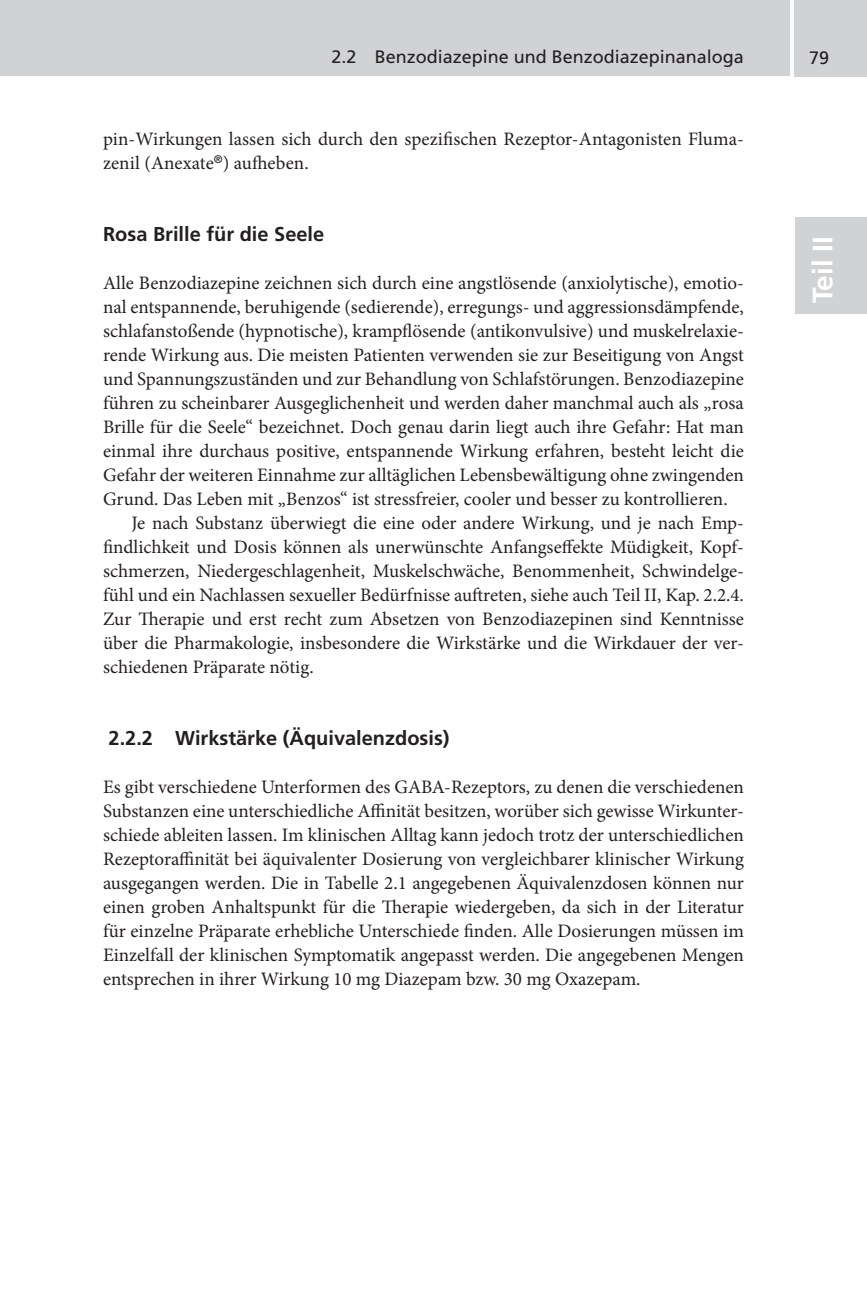
<style>
.page{position:relative;width:867px;height:1304px;background:#fff}
.page>*{position:absolute;margin:0;border:0;box-sizing:border-box;transform-origin:0 0}
.t1{font:700 28px "Frutiger LT";color:#fff}
.t2{font:700 20px "Frutiger LT";color:#231f20}
.t3{font:19px/24px "Minion Pro";color:#231f20}
.t4{font:18px "Frutiger LT";color:#231f20}
</style>
<div class="page">
<hr style="left:0;top:0;width:3px;height:75px;background:#d1d2d4">
<div style="left:1px;top:0;width:788px;height:76px;background:#d1d2d4"></div>
<div style="left:794px;top:0;width:73px;height:76px;background:#d1d2d4"></div>
<div style="left:794px;top:217px;width:73px;height:96px;background:#d1d2d4"></div>
<p class="t4" style="left:332px;top:46px;width:414px">2.2 Benzodiazepine und Benzodiazepinanaloga</p>
<p class="t4" style="left:809px;top:47px;width:11px">79</p>
<p class="t3" style="left:103px;top:127px;width:642px">pin-Wirkungen lassen sich durch den spezifischen Rezeptor-Antagonisten Fluma&shy;zenil (Anexate<sup>®</sup>) aufheben.</p>
<p class="t2" style="left:103px;top:222px;width:223px">Rosa Brille für die Seele</p>
<p class="t3" style="left:103px;top:271px;width:642px">Alle Benzodiazepine zeichnen sich durch eine angstlösende (anxiolytische), emotio-</p>
<p class="t3" style="left:103px;top:295px;width:642px">nal entspannende, beruhigende (sedierende), erregungs- und aggressionsdämpfende,</p>
<p class="t3" style="left:103px;top:319px;width:642px">schlafanstoßende (hypnotische), krampflösende (antikonvulsive) und muskelrelaxie-</p>
<p class="t3" style="left:103px;top:343px;width:642px">rende Wirkung aus. Die meisten Patienten verwenden sie zur Beseitigung von Angst</p>
<p class="t3" style="left:103px;top:367px;width:642px">und Spannungszuständen und zur Behandlung von Schlafstörungen. Benzodiazepine</p>
<p class="t3" style="left:103px;top:391px;width:642px">führen zu scheinbarer Ausgeglichenheit und werden daher manchmal auch als „rosa</p>
<p class="t3" style="left:103px;top:415px;width:642px">Brille für die Seele“ bezeichnet. Doch genau darin liegt auch ihre Gefahr: Hat man</p>
<p class="t3" style="left:103px;top:439px;width:642px">einmal ihre durchaus positive, entspannende Wirkung erfahren, besteht leicht die</p>
<p class="t3" style="left:103px;top:463px;width:642px">Gefahr der weiteren Einnahme zur alltäglichen Lebensbewältigung ohne zwingenden</p>
<p class="t3" style="left:103px;top:487px;width:626px">Grund. Das Leben mit „Benzos“ ist stressfreier, cooler und besser zu kontrollieren.</p>
<p class="t3" style="left:131px;top:511px;width:614px">Je nach Substanz überwiegt die eine oder andere Wirkung, und je nach Emp-</p>
<p class="t3" style="left:103px;top:535px;width:642px">findlichkeit und Dosis können als unerwünschte Anfangseffekte Müdigkeit, Kopf-</p>
<p class="t3" style="left:103px;top:559px;width:642px">schmerzen, Niedergeschlagenheit, Muskelschwäche, Benommenheit, Schwindelge-</p>
<p class="t3" style="left:103px;top:583px;width:642px">fühl und ein Nachlassen sexueller Bedürfnisse auftreten, siehe auch Teil II, Kap. 2.2.4.</p>
<p class="t3" style="left:103px;top:607px;width:642px">Zur Therapie und erst recht zum Absetzen von Benzodiazepinen sind Kenntnisse</p>
<p class="t3" style="left:103px;top:631px;width:642px">über die Pharmakologie, insbesondere die Wirkstärke und die Wirkdauer der ver-</p>
<p class="t3" style="left:103px;top:655px;width:212px">schiedenen Präparate nötig.</p>
<p class="t2" style="left:109px;top:726px;width:342px">2.2.2 Wirkstärke (Äquivalenzdosis)</p>
<p class="t3" style="left:103px;top:775px;width:642px;text-align:justify">Es gibt verschiedene Unterformen des GABA-Rezeptors, zu denen die verschiedenen Substanzen eine unterschiedliche Affinität besitzen, worüber sich gewisse Wirkunter&shy;schiede ableiten lassen. Im klinischen Alltag kann jedoch trotz der unterschiedlichen Rezeptoraffinität bei äquivalenter Dosierung von vergleichbarer klinischer Wirkung ausgegangen werden. Die in Tabelle 2.1 angegebenen Äquivalenzdosen können nur einen groben Anhaltspunkt für die Therapie wiedergeben, da sich in der Literatur für einzelne Präparate erhebliche Unterschiede finden. Alle Dosierungen müssen im Einzelfall der klinischen Symptomatik angepasst werden. Die angegebenen Mengen entsprechen in ihrer Wirkung 10 mg Diazepam bzw. 30 mg Oxazepam.</p>
<h1 class="t1" style="left:806px;top:303px;width:68px;rotate:-90deg">Teil II</h1>
</div>
